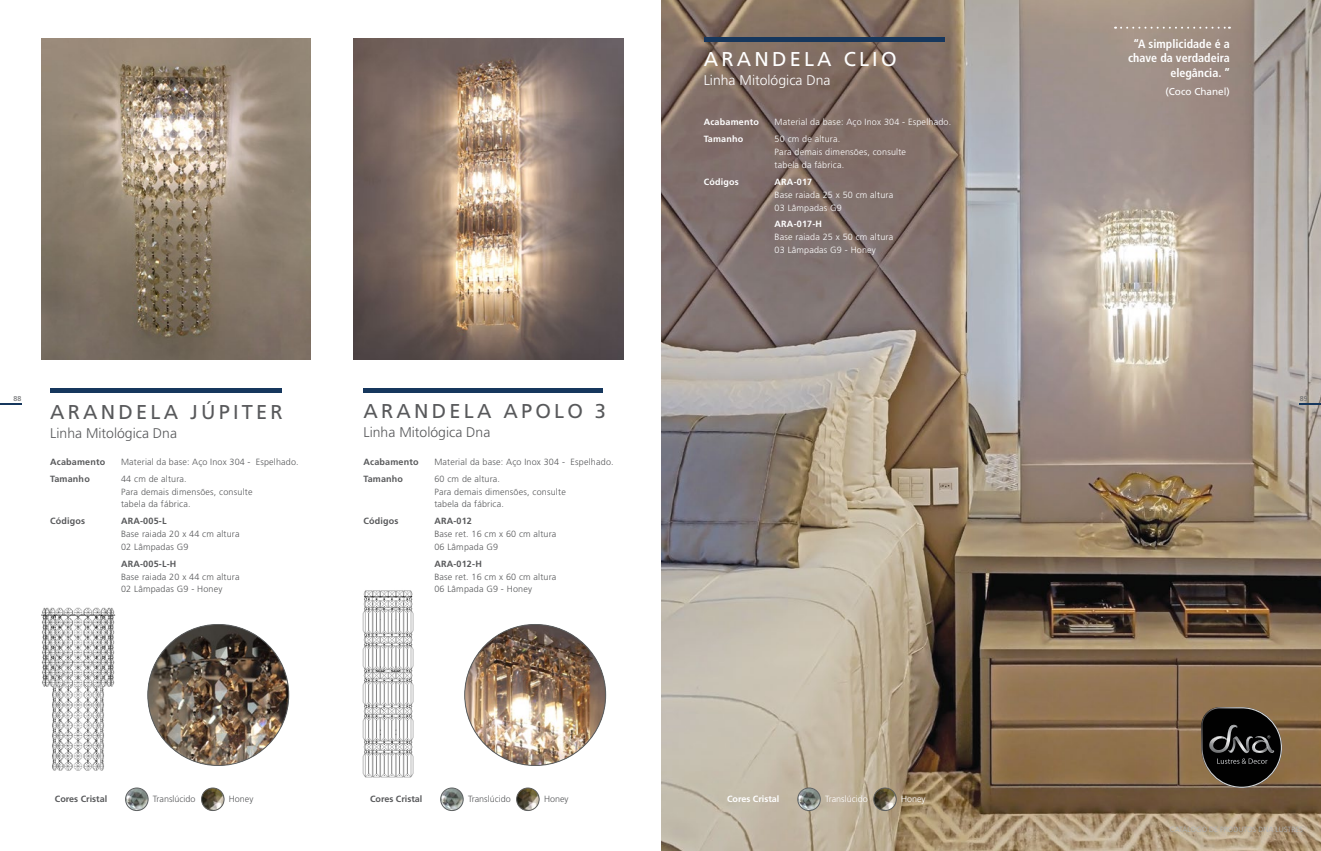
<style>
.page{position:relative;width:1321px;height:851px;background:#fff}
.page>*{position:absolute;margin:0;border:0;box-sizing:border-box;transform-origin:0 0}
.t1{font:20px "Frutiger LT Std";letter-spacing:.16em;color:#58595b}
.t2{font:20px "Frutiger LT Std";letter-spacing:.16em;color:#fff}
.t3{font:300 14px "Frutiger LT Std";color:#58595b}
.t4{font:300 14px "Frutiger LT Std";color:#fff}
.t5{font:700 condensed 12px/14.4px "Frutiger LT Std";color:#fff;text-align:right}
.t6{font:10px "Frutiger LT Std";color:#fff}
.t7{font:300 9px/12.8px "Frutiger LT Std";letter-spacing:.02em;color:#58595b}
.t8{font:300 9px/12.8px "Frutiger LT Std";letter-spacing:.02em;color:#fff}
.t9{font:700 9px "Frutiger LT Std";letter-spacing:.02em;color:#58595b}
.t10{font:700 9px "Frutiger LT Std";letter-spacing:.02em;color:#fff}
.t11{font:700 9px "Frutiger LT Std";color:#58595b}
.t12{font:300 9px "Frutiger LT Std";color:#58595b}
.t13{font:700 9px "Frutiger LT Std";color:#fff}
.t14{font:300 9px "Frutiger LT Std";color:#fff}
.t15{font:300 7.5px "Frutiger LT Std";color:#adb4ba}
.t16{font:7px "Frutiger LT Std";color:#6d6e71}
</style>
<div class="page">
<img style="left:41px;top:607px;width:75px;height:164px">
<img style="left:362px;top:590px;width:52px;height:188px">
<img style="left:354px;top:38px;width:269px;height:321px">
<div style="left:364px;top:388px;width:239px;height:5px;background:#16375d"></div>
<div style="left:50px;top:388px;width:232px;height:5px;background:#16375d"></div>
<img style="left:126px;top:787px;width:22px;height:23px;border-radius:11px">
<div style="left:126px;top:787px;width:22px;height:23px;border:1px solid #5d6061;border-radius:50%"></div>
<img style="left:202px;top:787px;width:22px;height:23px;border-radius:11px">
<div style="left:201px;top:787px;width:23px;height:23px;border:1px solid #5d6061;border-radius:50%"></div>
<img style="left:441px;top:787px;width:22px;height:23px;border-radius:11px">
<div style="left:441px;top:787px;width:22px;height:23px;border:1px solid #5d6061;border-radius:50%"></div>
<img style="left:517px;top:787px;width:22px;height:23px;border-radius:11px">
<div style="left:517px;top:787px;width:22px;height:23px;border:1px solid #5d6061;border-radius:50%"></div>
<img style="left:661px;top:0;width:660px;height:850px">
<svg style="left:1201px;top:707px;width:81px;height:80px;background:#2e2a24"></svg>
<hr style="left:704px;top:37px;width:241px;height:4px;background:#16375d">
<img style="left:798px;top:787px;width:22px;height:23px;border-radius:11px">
<div style="left:798px;top:787px;width:22px;height:23px;border:1px solid #5d6061;border-radius:50%"></div>
<img style="left:874px;top:787px;width:22px;height:23px;border-radius:11px">
<div style="left:874px;top:787px;width:22px;height:23px;border:1px solid #5d6061;border-radius:50%"></div>
<svg style="left:1115px;top:27px;width:115px;height:2px"></svg>
<img style="left:41px;top:38px;width:270px;height:321px">
<img style="left:148px;top:624px;width:141px;height:141px;border-radius:70px">
<img style="left:465px;top:624px;width:141px;height:141px;border-radius:70px">
<hr style="left:0;top:403px;width:21px;height:2px;background:#16375d">
<hr style="left:1300px;top:403px;width:21px;height:2px;background:#16375d">
<h1 class="t2" style="left:704px;top:47px;width:194px">ARANDELA CLIO</h1>
<h2 class="t4" style="left:704px;top:73px;width:128px">Linha Mitológica Dna</h2>
<p class="t10" style="left:704px;top:117px;width:57px">Acabamento</p>
<p class="t8" style="left:775px;top:116px;width:178px">Material da base: Aço Inox 304 - Espelhado.</p>
<p class="t10" style="left:704px;top:134px;width:41px">Tamanho</p>
<p class="t8" style="left:775px;top:133px;width:133px">50 cm de altura.<br>Para demais dimensões, consulte tabela da fábrica.</p>
<p class="t10" style="left:704px;top:176px;width:37px">Códigos</p>
<p class="t10" style="left:775px;top:176px;width:39px">ARA-017</p>
<p class="t8" style="left:775px;top:188px;width:120px">Base raiada 25 x 50 cm altura<br>03 Lâmpadas G9</p>
<p class="t10" style="left:775px;top:219px;width:49px">ARA-017-H</p>
<p class="t8" style="left:775px;top:231px;width:120px">Base raiada 25 x 50 cm altura<br>03 Lâmpadas G9 - Honey</p>
<h3 class="t5" style="left:1128px;top:36px;width:104px">“A simplicidade é a chave da verdadeira elegância. ”</h3>
<p class="t6" style="left:1165px;top:85px;width:66px">(Coco Chanel)</p>
<p class="t16" style="left:13px;top:395px;width:9px">88</p>
<p class="t16" style="left:1300px;top:395px;width:9px">89</p>
<h1 class="t1" style="left:50px;top:400px;width:234px">ARANDELA JÚPITER</h1>
<h2 class="t3" style="left:50px;top:425px;width:128px">Linha Mitológica Dna</h2>
<h1 class="t1" style="left:364px;top:399px;width:244px">ARANDELA APOLO 3</h1>
<h2 class="t3" style="left:364px;top:424px;width:128px">Linha Mitológica Dna</h2>
<p class="t9" style="left:50px;top:456px;width:57px">Acabamento</p>
<p class="t7" style="left:121px;top:455px;width:179px">Material da base: Aço Inox 304 - Espelhado.</p>
<p class="t9" style="left:50px;top:473px;width:41px">Tamanho</p>
<p class="t7" style="left:121px;top:472px;width:133px">44 cm de altura.<br>Para demais dimensões, consulte tabela da fábrica.</p>
<p class="t9" style="left:50px;top:515px;width:37px">Códigos</p>
<p class="t9" style="left:121px;top:515px;width:47px">ARA-005-L</p>
<p class="t7" style="left:121px;top:527px;width:120px">Base raiada 20 x 44 cm altura<br>02 Lâmpadas G9</p>
<p class="t9" style="left:121px;top:558px;width:57px">ARA-005-L-H</p>
<p class="t7" style="left:121px;top:570px;width:120px">Base raiada 20 x 44 cm altura<br>02 Lâmpadas G9 - Honey</p>
<p class="t9" style="left:364px;top:456px;width:57px">Acabamento</p>
<p class="t7" style="left:434px;top:455px;width:181px">Material da base: Aço Inox 304 - Espelhado.</p>
<p class="t9" style="left:364px;top:473px;width:41px">Tamanho</p>
<p class="t7" style="left:434px;top:472px;width:133px">60 cm de altura.<br>Para demais dimensões, consulte tabela da fábrica.</p>
<p class="t9" style="left:364px;top:515px;width:37px">Códigos</p>
<p class="t9" style="left:434px;top:515px;width:39px">ARA-012</p>
<p class="t7" style="left:434px;top:527px;width:124px">Base ret. 16 cm x 60 cm altura<br>06 Lâmpada G9</p>
<p class="t9" style="left:434px;top:558px;width:49px">ARA-012-H</p>
<p class="t7" style="left:434px;top:570px;width:124px">Base ret. 16 cm x 60 cm altura<br>06 Lâmpada G9 - Honey</p>
<p class="t11" style="left:55px;top:793px;width:54px">Cores Cristal</p>
<p class="t12" style="left:153px;top:793px;width:44px">Translúcido</p>
<p class="t7" style="left:229px;top:792px;width:26px">Honey</p>
<p class="t11" style="left:370px;top:793px;width:54px">Cores Cristal</p>
<p class="t12" style="left:468px;top:793px;width:44px">Translúcido</p>
<p class="t7" style="left:544px;top:792px;width:26px">Honey</p>
<p class="t13" style="left:727px;top:793px;width:54px">Cores Cristal</p>
<p class="t14" style="left:825px;top:793px;width:44px">Translúcido</p>
<p class="t8" style="left:901px;top:792px;width:26px">Honey</p>
<p class="t15" style="left:1170px;top:825px;width:135px">CATÁLOGO DE PRODUTOS DNA LUSTRES</p>
</div>
